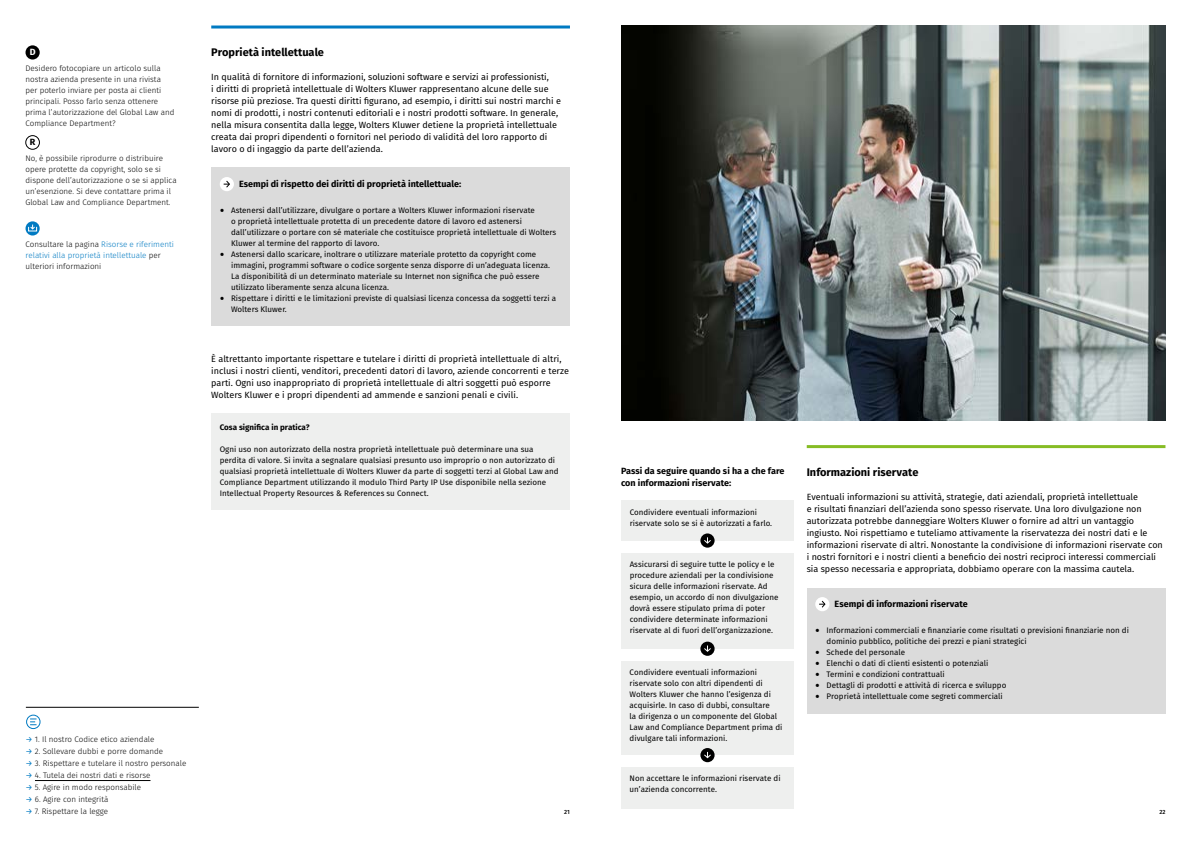
<style>
.page{position:relative;width:1191px;height:842px;background:#fff}
.page>*{position:absolute;margin:0;border:0;box-sizing:border-box;transform-origin:0 0}
.t1{font:700 11px "Fira Sans";color:#000}
.t2{font:9px/12px "Fira Sans";color:#000}
.t3{font:700 9px/12px "Fira Sans";color:#000}
.t4{font:700 9px "Fira Sans";color:#fff}
.t5{font:8px/11px "Fira Sans";color:#000}
.t6{font:300 8px/11px "Fira Sans";color:#000}
.t7{font:300 8px/11px "Fira Sans";color:#007ac2}
.t8{font:700 8px "Fira Sans";color:#000}
.t9{font:500 6px "Fira Sans";color:#000}
.s1{color:#000}
.s2{font-family:"Minion Pro";font-size:12px}
.s3{font-weight:400;color:#007ac2}
</style>
<div class="page">
<div style="left:211px;top:168px;width:359px;height:158px;background:#dbdbdb"></div>
<div style="left:220px;top:177px;width:14px;height:14px;background:#fff;border-radius:50%"></div>
<svg style="left:224px;top:180px;width:6px;height:8px"></svg>
<div style="left:211px;top:414px;width:359px;height:96px;background:#eeefee"></div>
<svg style="left:26px;top:221px;width:14px;height:15px"></svg>
<svg style="left:28px;top:225px;width:9px;height:6px"></svg>
<div style="left:806px;top:588px;width:359px;height:125px;background:#dbdbdb"></div>
<div style="left:815px;top:597px;width:14px;height:14px;background:#fff;border-radius:50%"></div>
<svg style="left:819px;top:600px;width:7px;height:8px"></svg>
<hr style="left:211px;top:26px;width:359px;height:3px;background:#007ac2">
<div style="left:26px;top:45px;width:14px;height:15px;background:#000;border-radius:50%"></div>
<div style="left:26px;top:135px;width:14px;height:15px;border:1px solid #000;border-radius:50%"></div>
<hr style="left:26px;top:707px;width:173px;height:1px;background:#000">
<div style="left:26px;top:715px;width:14px;height:14px;border:1px solid #007ac2;border-radius:50%"></div>
<svg style="left:30px;top:719px;width:7px;height:6px"></svg>
<img style="left:621px;top:26px;width:544px;height:395px">
<div style="left:621px;top:500px;width:173px;height:40px;background:#eeefee"></div>
<div style="left:621px;top:661px;width:173px;height:93px;background:#eeefee"></div>
<div style="left:621px;top:553px;width:173px;height:96px;background:#eeefee"></div>
<div style="left:621px;top:767px;width:173px;height:41px;background:#eeefee"></div>
<div style="left:700px;top:533px;width:14px;height:15px;background:#000;border-radius:50%"></div>
<svg style="left:704px;top:537px;width:7px;height:7px"></svg>
<div style="left:700px;top:642px;width:14px;height:14px;background:#000;border-radius:50%"></div>
<svg style="left:704px;top:645px;width:7px;height:7px"></svg>
<div style="left:700px;top:748px;width:14px;height:14px;background:#000;border-radius:50%"></div>
<svg style="left:704px;top:752px;width:7px;height:7px"></svg>
<hr style="left:806px;top:445px;width:359px;height:3px;background:#86bc25">
<hr style="left:35px;top:780px;width:115px;height:1px;background:#000">
<p class="t4" style="left:30px;top:45px;width:7px">D</p>
<p class="t6" style="left:26px;top:62px;width:150px">Desidero fotocopiare un articolo sulla nostra azienda presente in una rivista per poterlo inviare per posta ai clienti principali. Posso farlo senza ottenere prima l’autorizzazione del Global Law and Compliance Department?</p>
<p class="t3" style="left:30px;top:136px;width:7px">R</p>
<p class="t6" style="left:26px;top:152px;width:153px">No, è possibile riprodurre o distribuire opere protette da copyright, solo se si dispone dell’autorizzazione o se si applica un’esenzione. Si deve contattare prima il Global Law and Compliance Department.</p>
<p class="t7" style="left:26px;top:238px;width:150px"><span class="s1">Consultare la pagina</span> Risorse e riferimenti relativi alla proprietà intellettuale <span class="s1">per ulteriori informazioni</span></p>
<h1 class="t1" style="left:211px;top:42px;width:114px">Proprietà intellettuale</h1>
<p class="t2" style="left:211px;top:70px;width:351px">In qualità di fornitore di informazioni, soluzioni software e servizi ai professionisti,<br>i diritti di proprietà intellettuale di Wolters Kluwer rappresentano alcune delle sue risorse più preziose. Tra questi diritti figurano, ad esempio, i diritti sui nostri marchi e nomi di prodotti, i nostri contenuti editoriali e i nostri prodotti software. In generale, nella misura consentita dalla legge, Wolters Kluwer detiene la proprietà intellettuale creata dai propri dipendenti o fornitori nel periodo di validità del loro rapporto di lavoro o di ingaggio da parte dell’azienda.</p>
<p class="t3" style="left:239px;top:177px;width:224px">Esempi di rispetto dei diritti di proprietà intellettuale:</p>
<p class="t5" style="left:231px;top:205px;width:327px;text-indent:-11px"><span class="s2">•</span> Astenersi dall’utilizzare, divulgare o portare a Wolters Kluwer informazioni riservate<br>o proprietà intellettuale protetta di un precedente datore di lavoro ed astenersi dall’utilizzare o portare con sé materiale che costituisce proprietà intellettuale di Wolters Kluwer al termine del rapporto di lavoro.</p>
<p class="t5" style="left:231px;top:249px;width:320px;text-indent:-11px"><span class="s2">•</span> Astenersi dallo scaricare, inoltrare o utilizzare materiale protetto da copyright come immagini, programmi software o codice sorgente senza disporre di un’adeguata licenza.<br>La disponibilità di un determinato materiale su Internet non significa che può essere utilizzato liberamente senza alcuna licenza.</p>
<p class="t5" style="left:231px;top:293px;width:326px;text-indent:-11px"><span class="s2">•</span> Rispettare i diritti e le limitazioni previste di qualsiasi licenza concessa da soggetti terzi a<br>Wolters Kluwer.</p>
<p class="t2" style="left:211px;top:352px;width:359px">È altrettanto importante rispettare e tutelare i diritti di proprietà intellettuale di altri, inclusi i nostri clienti, venditori, precedenti datori di lavoro, aziende concorrenti e terze parti. Ogni uso inappropriato di proprietà intellettuale di altri soggetti può esporre Wolters Kluwer e i propri dipendenti ad ammende e sanzioni penali e civili.</p>
<p class="t8" style="left:220px;top:420px;width:92px">Cosa significa in pratica?</p>
<p class="t5" style="left:220px;top:443px;width:340px">Ogni uso non autorizzato della nostra proprietà intellettuale può determinare una sua perdita di valore. Si invita a segnalare qualsiasi presunto uso improprio o non autorizzato di qualsiasi proprietà intellettuale di Wolters Kluwer da parte di soggetti terzi al Global Law and Compliance Department utilizzando il modulo Third Party IP Use disponibile nella sezione Intellectual Property Resources &amp; References su Connect.</p>
<p class="t3" style="left:621px;top:464px;width:165px">Passi da seguire quando si ha a che fare con informazioni riservate:</p>
<h1 class="t1" style="left:806px;top:462px;width:113px">Informazioni riservate</h1>
<p class="t2" style="left:806px;top:490px;width:357px">Eventuali informazioni su attività, strategie, dati aziendali, proprietà intellettuale<br>e risultati finanziari dell’azienda sono spesso riservate. Una loro divulgazione non autorizzata potrebbe danneggiare Wolters Kluwer o fornire ad altri un vantaggio ingiusto. Noi rispettiamo e tuteliamo attivamente la riservatezza dei nostri dati e le informazioni riservate di altri. Nonostante la condivisione di informazioni riservate con i nostri fornitori e i nostri clienti a beneficio dei nostri reciproci interessi commerciali sia spesso necessaria e appropriata, dobbiamo operare con la massima cautela.</p>
<p class="t3" style="left:834px;top:597px;width:135px">Esempi di informazioni riservate</p>
<p class="t5" style="left:826px;top:625px;width:304px;text-indent:-11px"><span class="s2">•</span> Informazioni commerciali e finanziarie come risultati o previsioni finanziarie non di dominio pubblico, politiche dei prezzi e piani strategici</p>
<p class="t5" style="left:815px;top:647px;width:91px"><span class="s2">•</span> Schede del personale</p>
<p class="t5" style="left:815px;top:658px;width:175px"><span class="s2">•</span> Elenchi o dati di clienti esistenti o potenziali</p>
<p class="t5" style="left:815px;top:669px;width:131px"><span class="s2">•</span> Termini e condizioni contrattuali</p>
<p class="t5" style="left:815px;top:680px;width:193px"><span class="s2">•</span> Dettagli di prodotti e attività di ricerca e sviluppo</p>
<p class="t5" style="left:815px;top:691px;width:189px"><span class="s2">•</span> Proprietà intellettuale come segreti commerciali</p>
<p class="t5" style="left:630px;top:506px;width:144px">Condividere eventuali informazioni riservate solo se si è autorizzati a farlo.</p>
<p class="t5" style="left:630px;top:558px;width:150px">Assicurarsi di seguire tutte le policy e le procedure aziendali per la condivisione sicura delle informazioni riservate. Ad esempio, un accordo di non divulgazione dovrà essere stipulato prima di poter condividere determinate informazioni riservate al di fuori dell’organizzazione.</p>
<p class="t5" style="left:629px;top:666px;width:154px">Condividere eventuali informazioni riservate solo con altri dipendenti di Wolters Kluwer che hanno l’esigenza di acquisirle. In caso di dubbi, consultare<br>la dirigenza o un componente del Global Law and Compliance Department prima di divulgare tali informazioni.</p>
<p class="t6" style="left:26px;top:733px;width:130px"><span class="s3">→</span> 1. Il nostro Codice etico aziendale</p>
<p class="t6" style="left:26px;top:745px;width:139px"><span class="s3">→</span> 2. Sollevare dubbi e porre domande</p>
<p class="t6" style="left:26px;top:757px;width:162px"><span class="s3">→</span> 3. Rispettare e tutelare il nostro personale</p>
<p class="t6" style="left:26px;top:769px;width:126px"><span class="s3">→</span> 4. Tutela dei nostri dati e risorse</p>
<p class="t6" style="left:26px;top:781px;width:117px"><span class="s3">→</span> 5. Agire in modo responsabile</p>
<p class="t6" style="left:26px;top:793px;width:84px"><span class="s3">→</span> 6. Agire con integrità</p>
<p class="t6" style="left:26px;top:805px;width:84px"><span class="s3">→</span> 7. Rispettare la legge</p>
<p class="t9" style="left:564px;top:807px;width:7px">21</p>
<p class="t9" style="left:1159px;top:807px;width:8px">22</p>
<p class="t5" style="left:629px;top:773px;width:152px">Non accettare le informazioni riservate di un’azienda concorrente.</p>
</div>
